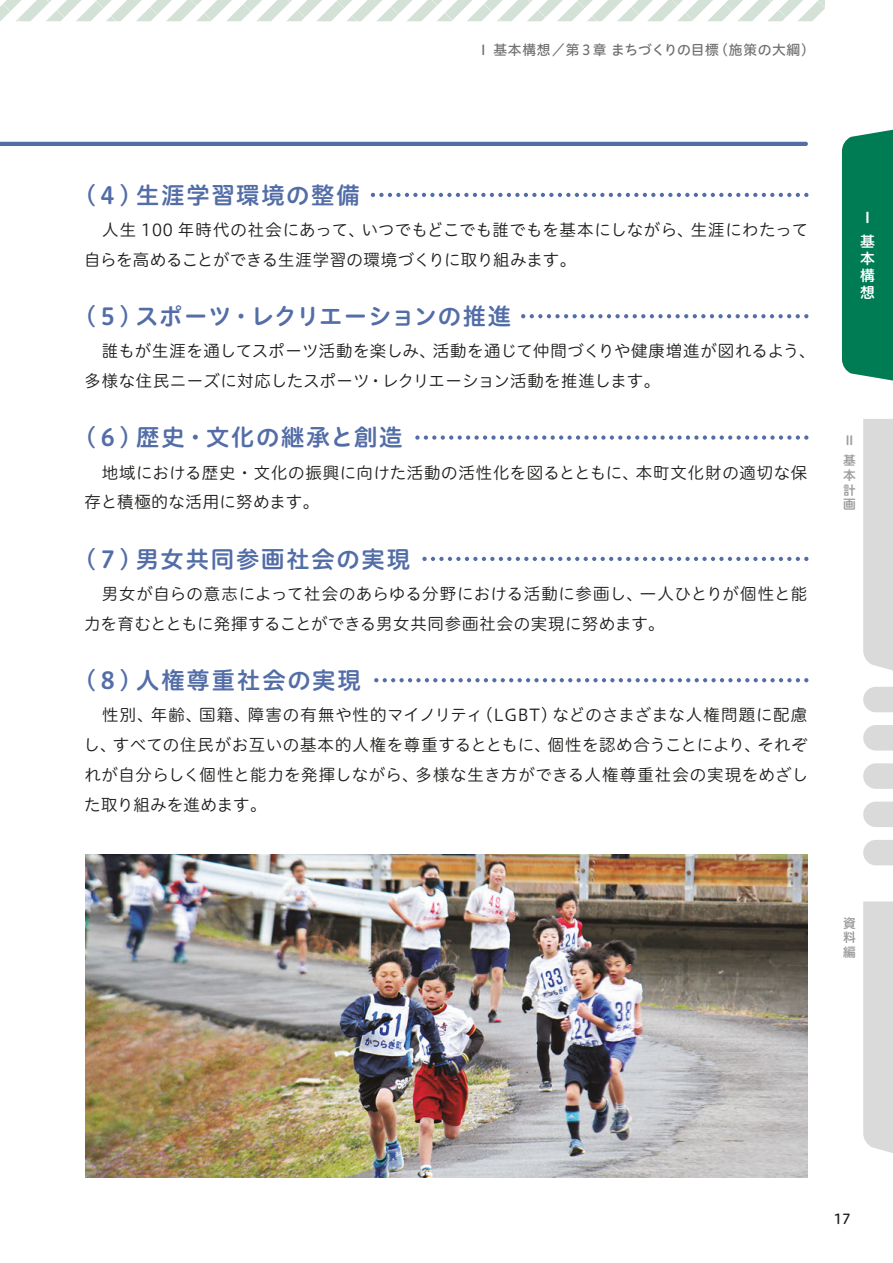
<style>
.page{position:relative;width:893px;height:1263px;background:#fff}
.page>*{position:absolute;margin:0;border:0;box-sizing:border-box;transform-origin:0 0}
.t1{font:23.4px "Hiragino UD Sans R Std N W6 90 pv RKSJ H";letter-spacing:.065em;color:#536da7}
.t2{font:23.4px "Hiragino UD Sans R Std N W6 90 pv RKSJ H";letter-spacing:.025em;color:#536da7}
.t3{font:16.5px/29.7px "Hiragino UD Sans R Std N W3 90 pv RKSJ H";letter-spacing:.02em;color:#1d1d1b}
.t4{font:14.85px/17.2px "Hiragino UD Sans R Std N W6 90 pv RKSJ H";color:#fff}
.t5{font:13.8px "Hiragino UD Sans R Std N W5 90 pv RKSJ H";letter-spacing:.01em;color:#706f6f}
.t6{font:13.8px "Hiragino UD Sans R Std N W5 90 pv RKSJ H";color:#1d1d1b}
.t7{font:12.75px/14.9px "Hiragino UD Sans R Std N W6 90 pv RKSJ H";color:#9d9d9c;text-align:justify}
</style>
<div class="page">
<hr style="left:0;top:142px;width:808px;height:4px;background:#536da7">
<svg style="left:0;top:0;width:825px;height:21px"></svg>
<svg style="left:371px;top:193px;width:437px;height:4px"></svg>
<svg style="left:521px;top:314px;width:287px;height:4px"></svg>
<svg style="left:422px;top:557px;width:386px;height:4px"></svg>
<svg style="left:374px;top:678px;width:434px;height:4px"></svg>
<svg style="left:415px;top:435px;width:393px;height:5px"></svg>
<img style="left:85px;top:855px;width:723px;height:323px">
<div style="left:842px;top:129px;width:51px;height:252px;background:#007c54"></div>
<div style="left:863px;top:419px;width:30px;height:252px;background:#dadada"></div>
<svg style="left:863px;top:687px;width:30px;height:25px"></svg>
<svg style="left:863px;top:763px;width:30px;height:26px"></svg>
<svg style="left:863px;top:725px;width:30px;height:25px"></svg>
<svg style="left:863px;top:801px;width:30px;height:26px"></svg>
<svg style="left:863px;top:840px;width:30px;height:25px"></svg>
<div style="left:863px;top:901px;width:30px;height:252px;background:#dadada"></div>
<p class="t5" style="left:476px;top:45px;width:340px">Ⅰ 基本構想／第３章 まちづくりの目標（施策の大綱）</p>
<h1 class="t1" style="left:73px;top:186px;width:289px">（４）生涯学習環境の整備</h1>
<p class="t3" style="left:84px;top:217px;width:726px">　人生 100 年時代の社会にあって、いつでもどこでも誰でもを基本にしながら、生涯にわたって自らを高めることができる生涯学習の環境づくりに取り組みます。</p>
<h1 class="t2" style="left:73px;top:307px;width:440px">（５）スポーツ・レクリエーションの推進</h1>
<p class="t3" style="left:85px;top:338px;width:733px">　誰もが生涯を通してスポーツ活動を楽しみ、活動を通じて仲間づくりや健康増進が図れるよう、多様な住民ニーズに対応したスポーツ・レクリエーション活動を推進します。</p>
<h1 class="t1" style="left:73px;top:429px;width:331px">（６）歴史・文化の継承と創造</h1>
<p class="t3" style="left:85px;top:460px;width:724px">　地域における歴史・文化の振興に向けた活動の活性化を図るとともに、本町文化財の適切な保存と積極的な活用に努めます。</p>
<h1 class="t1" style="left:73px;top:550px;width:339px">（７）男女共同参画社会の実現</h1>
<p class="t3" style="left:84px;top:581px;width:725px">　男女が自らの意志によって社会のあらゆる分野における活動に参画し、一人ひとりが個性と能力を育むとともに発揮することができる男女共同参画社会の実現に努めます。</p>
<h1 class="t1" style="left:73px;top:671px;width:290px">（８）人権尊重社会の実現</h1>
<p class="t3" style="left:84px;top:702px;width:726px;text-align:justify">　性別、年齢、国籍、障害の有無や性的マイノリティ（LGBT）などのさまざまな人権問題に配慮し、すべての住民がお互いの基本的人権を尊重するとともに、個性を認め合うことにより、それぞれが自分らしく個性と能力を発揮しながら、多様な生き方ができる人権尊重社会の実現をめざした取り組みを進めます。</p>
<p class="t4" style="left:860px;top:208px;width:16px;line-height:23.5px">Ⅰ基</p>
<p class="t4" style="left:860px;top:252px;width:16px;text-align:justify">本構想</p>
<p class="t7" style="left:843px;top:432px;width:14px;line-height:20.2px">Ⅱ基</p>
<p class="t7" style="left:843px;top:469px;width:14px">本計画</p>
<p class="t7" style="left:843px;top:917px;width:14px">資料編</p>
<p class="t6" style="left:834px;top:1214px;width:18px">17</p>
</div>
